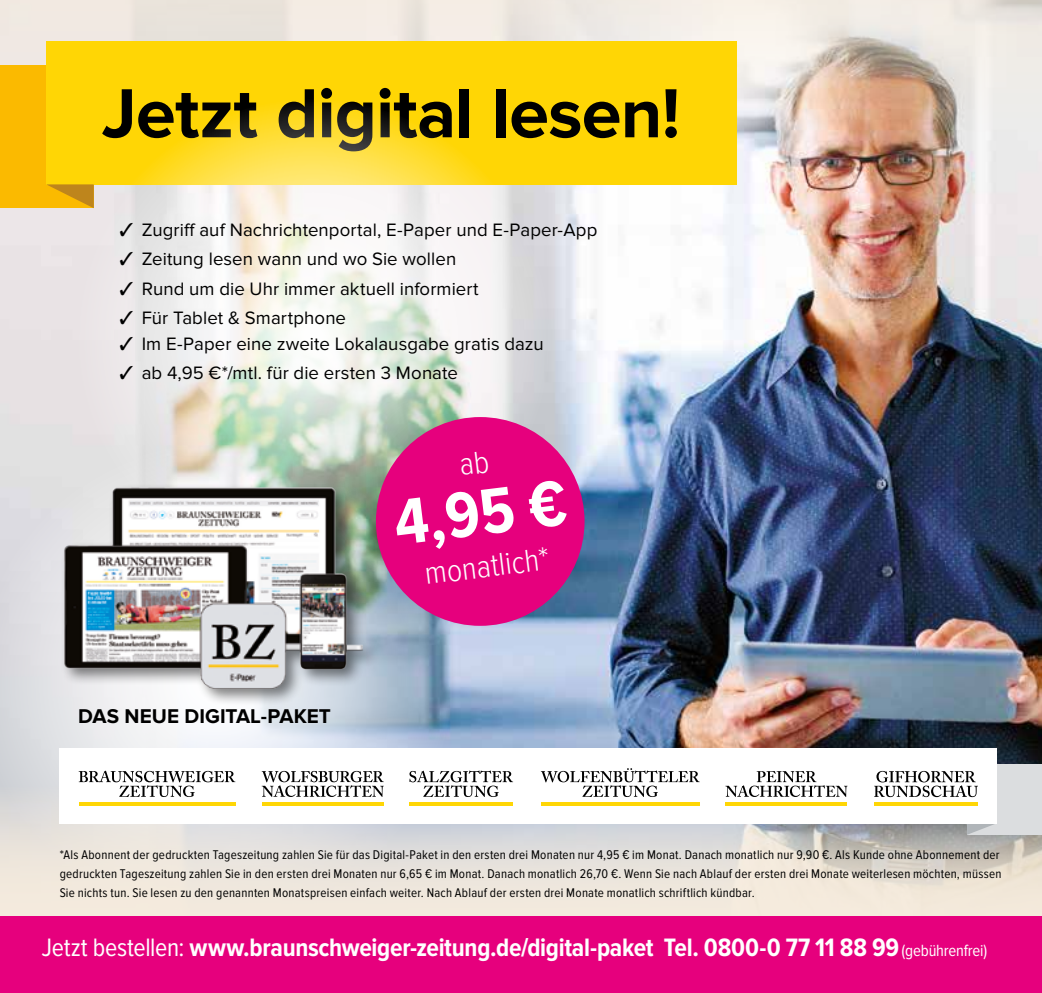
<style>
.page{position:relative;width:1042px;height:993px;background:#fff}
.page>*{position:absolute;margin:0;border:0;box-sizing:border-box;transform-origin:0 0}
.t1{font:700 71.92px "Proxima Nova";letter-spacing:-.01em;color:#000}
.t2{font:700 66.5px "Proxima Nova Cond";color:#fff}
.t3{font:300 32.73px "Proxima Nova Cond";color:#fff}
.t4{font:700 26.07px "Proxima Nova Cond";letter-spacing:-.01em;color:#fff}
.t5{font:700 20.65px "Proxima Nova";letter-spacing:.005em;color:#000}
.t6{font:18.55px "Proxima Nova";letter-spacing:.005em;color:#000}
.t7{font:13.12px/19.1px "Proxima Nova Cond";letter-spacing:.015em;color:#000}
.s1{font-weight:400}
.s2{font-weight:400;font-size:16.8px}
</style>
<div class="page">
<img style="left:0;top:0;width:1042px;height:764px">
<div style="left:0;top:65px;width:94px;height:143px;background:#fbba00"></div>
<div style="left:46px;top:41px;width:691px;height:143px;background:#ffd605"></div>
<svg style="left:46px;top:184px;width:48px;height:24px"></svg>
<svg style="left:0;top:442px;width:452px;height:343px;fill:#dddee1"></svg>
<svg style="left:0;top:785px;width:1042px;height:130px;fill:#ece5dc"></svg>
<div style="left:0;top:915px;width:1042px;height:77px;background:#e6007d"></div>
<div style="left:967px;top:764px;width:75px;height:70px;background:#dbdddf"></div>
<div style="left:60px;top:747px;width:937px;height:76px;background:#fff"></div>
<hr style="left:79px;top:802px;width:156px;height:3px;background:#ffd605">
<svg style="left:79px;top:770px;width:156px;height:26px"></svg>
<svg style="left:874px;top:770px;width:122px;height:64px"></svg>
<hr style="left:725px;top:802px;width:122px;height:3px;background:#ffd605">
<svg style="left:725px;top:771px;width:122px;height:25px"></svg>
<hr style="left:409px;top:802px;width:104px;height:3px;background:#ffd605">
<svg style="left:409px;top:770px;width:104px;height:26px"></svg>
<hr style="left:262px;top:802px;width:122px;height:3px;background:#ffd605">
<svg style="left:262px;top:770px;width:122px;height:26px"></svg>
<svg style="left:541px;top:768px;width:158px;height:28px"></svg>
<hr style="left:541px;top:802px;width:158px;height:3px;background:#ffd605">
<svg style="left:74px;top:99px;width:476px;height:476px"></svg>
<div style="left:376px;top:417px;width:208px;height:208px;background:#e6007d;border-radius:50%"></div>
<div style="left:60px;top:482px;width:320px;height:224px;background:#000;opacity:.5"></div>
<img style="left:61px;top:487px;width:305px;height:206px">
<h1 class="t1" style="left:102px;top:72px;width:580px">Jetzt digital lesen!</h1>
<h3 class="t6" style="left:120px;top:219px;width:479px">✓ Zugriff auf Nachrichtenportal, E-Paper und E-Paper-App</h3>
<h3 class="t6" style="left:120px;top:248px;width:338px">✓ Zeitung lesen wann und wo Sie wollen</h3>
<h3 class="t6" style="left:120px;top:278px;width:361px">✓ Rund um die Uhr immer aktuell informiert</h3>
<h3 class="t6" style="left:120px;top:307px;width:228px">✓ Für Tablet &amp; Smartphone</h3>
<h3 class="t6" style="left:120px;top:333px;width:425px">✓ Im E-Paper eine zweite Lokalausgabe gratis dazu</h3>
<h3 class="t6" style="left:120px;top:362px;width:340px">✓ ab 4,95 €*/mtl. für die ersten 3 Monate</h3>
<h3 class="t5" style="left:78px;top:704px;width:254px">DAS NEUE DIGITAL-PAKET</h3>
<h2 class="t2" style="left:390px;top:486px;width:175px;rotate:-7deg">4,95 €</h2>
<h3 class="t3" style="left:423px;top:555px;width:127px;rotate:-7deg">monatlich*</h3>
<p class="t7" style="left:60px;top:844px;width:943px">*Als Abonnent der gedruckten Tageszeitung zahlen Sie für das Digital-Paket in den ersten drei Monaten nur 4,95 € im Monat. Danach monatlich nur 9,90 €. Als Kunde ohne Abonnement der gedruckten Tageszeitung zahlen Sie in den ersten drei Monaten nur 6,65 € im Monat. Danach monatlich 26,70 €. Wenn Sie nach Ablauf der ersten drei Monate weiterlesen möchten, müssen<br>Sie nichts tun. Sie lesen zu den genannten Monatspreisen einfach weiter. Nach Ablauf der ersten drei Monate monatlich schriftlich kündbar.</p>
<h3 class="t4" style="left:42px;top:932px;width:947px"><span class="s1">Jetzt bestellen:</span> www.braunschweiger-zeitung.de/digital-paket Tel. 0800-0 77 11 88 99 <span class="s2">(gebührenfrei)</span></h3>
</div>
